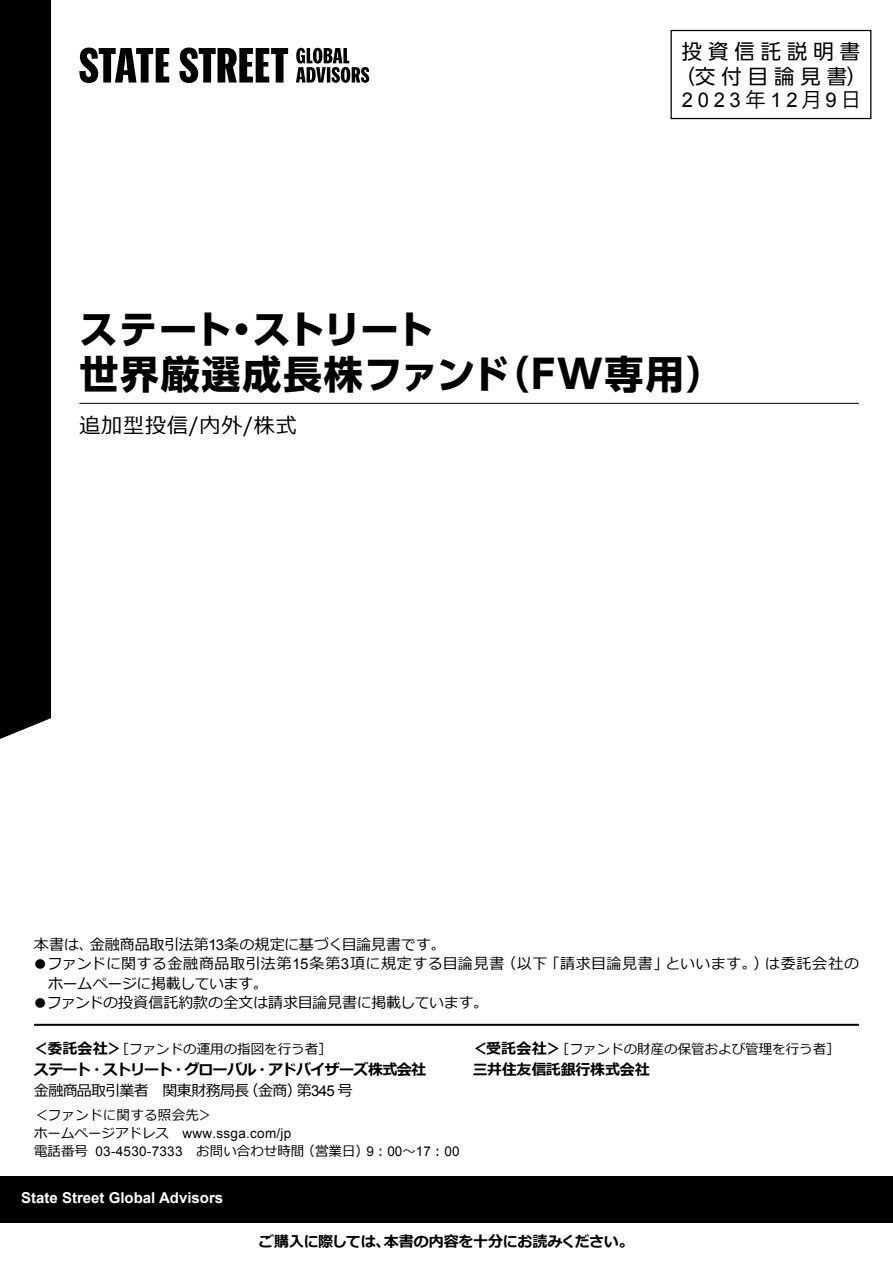
<style>
.page{position:relative;width:893px;height:1263px;background:#fff}
.page>*{position:absolute;margin:0;border:0;box-sizing:border-box;transform-origin:0 0}
.t1{font:700 39px/45px "UD Shin Go Pro";letter-spacing:.02em;color:#000}
.t2{font:21px "Meiryo";letter-spacing:.045em;color:#000}
.t3{font:20.25px/25px "UD Shin Go Pro";letter-spacing:.3em;color:#000;text-align:center}
.t4{font:20.25px "Arial";letter-spacing:.23em;color:#000}
.t5{font:15px/19.5px "Meiryo";letter-spacing:.005em;color:#000}
.t6{font:700 15px/21px "Meiryo";letter-spacing:-.03em;color:#000}
.t7{font:15px "Meiryo";letter-spacing:-.015em;color:#000}
.t8{font:700 15px "Arial";color:#fff}
.t9{font:13.5px "Meiryo";color:#000}
.t10{font:13.5px "Arial";letter-spacing:.02em;color:#000}
.t11{font:13.5px "Meiryo";letter-spacing:.02em;color:#000}
.s1{font-family:"Koz Go Pr 6 N"}
.s2{font-family:"Arial"}
.s3{font-weight:700;font-size:15px}
.s4{font-weight:400}
.s5{font-family:"Arial";font-weight:400}
.s6{font-family:"Meiryo"}
</style>
<div class="page">
<div style="left:0;top:0;width:51px;height:739px;background:#000"></div>
<hr style="left:79px;top:403px;width:780px;height:1px;background:#000">
<div style="left:0;top:1176px;width:893px;height:46px;background:#000"></div>
<svg style="left:296px;top:48px;width:73px;height:35px"></svg>
<svg style="left:79px;top:48px;width:209px;height:35px"></svg>
<hr style="left:34px;top:1024px;width:825px;height:2px;background:#000">
<div style="left:670px;top:30px;width:201px;height:89px;border:1px solid #000"></div>
<h3 class="t3" style="left:675px;top:38px;width:194px">投資信託説明書（交付目論見書）</h3>
<h3 class="t4" style="left:682px;top:87px;width:181px">2023<span class="s1">年</span>12<span class="s1">月</span>9<span class="s1">日</span></h3>
<h1 class="t1" style="left:79px;top:306px;width:647px">ステート・ストリート<br>世界厳選成長株ファンド（FW専用）</h1>
<h2 class="t2" style="left:79px;top:410px;width:219px">追加型投信/内外/株式</h2>
<p class="t5" style="left:34px;top:935px;width:413px">本書は、金融商品取引法第<span class="s2">13</span>条の規定に基づく目論見書です。</p>
<p class="t5" style="left:48px;top:955px;width:813px;text-indent:-15px">●ファンドに関する金融商品取引法第<span class="s2">15</span>条第<span class="s2">3</span>項に規定する目論見書（以下「請求目論見書」といいます。）は委託会社のホームページに掲載しています。</p>
<p class="t7" style="left:33px;top:992px;width:457px">●ファンドの投資信託約款の全文は請求目論見書に掲載しています。</p>
<p class="t9" style="left:33px;top:1039px;width:301px"><span class="s3">＜委託会社＞</span>［ファンドの運用の指図を行う者］</p>
<p class="t6" style="left:34px;top:1059px;width:394px">ステート・ストリート・グローバル・アドバイザーズ株式会社<span class="s4">金融商品取引業者　関東財務局長（金商）第</span><span class="s5">345</span> <span class="s4">号</span></p>
<p class="t11" style="left:34px;top:1105px;width:180px">＜ファンドに関する照会先＞</p>
<p class="t10" style="left:34px;top:1124px;width:259px"><span class="s6">ホームページアドレス　</span>www.ssga.com/jp</p>
<p class="t9" style="left:34px;top:1141px;width:427px">電話番号 <span class="s2">03-4530-7333</span>　お問い合わせ時間（営業日）<span class="s2">9</span>：<span class="s2">00</span>～<span class="s2">17</span>：<span class="s2">00</span></p>
<p class="t8" style="left:21px;top:1187px;width:204px">State Street Global Advisors</p>
<p class="t9" style="left:472px;top:1039px;width:370px"><span class="s3">＜受託会社＞</span>［ファンドの財産の保管および管理を行う者］</p>
<p class="t6" style="left:473px;top:1059px;width:178px">三井住友信託銀行株式会社</p>
<p class="t6" style="left:259px;top:1232px;width:376px">ご購入に際しては、本書の内容を十分にお読みください。</p>
</div>
